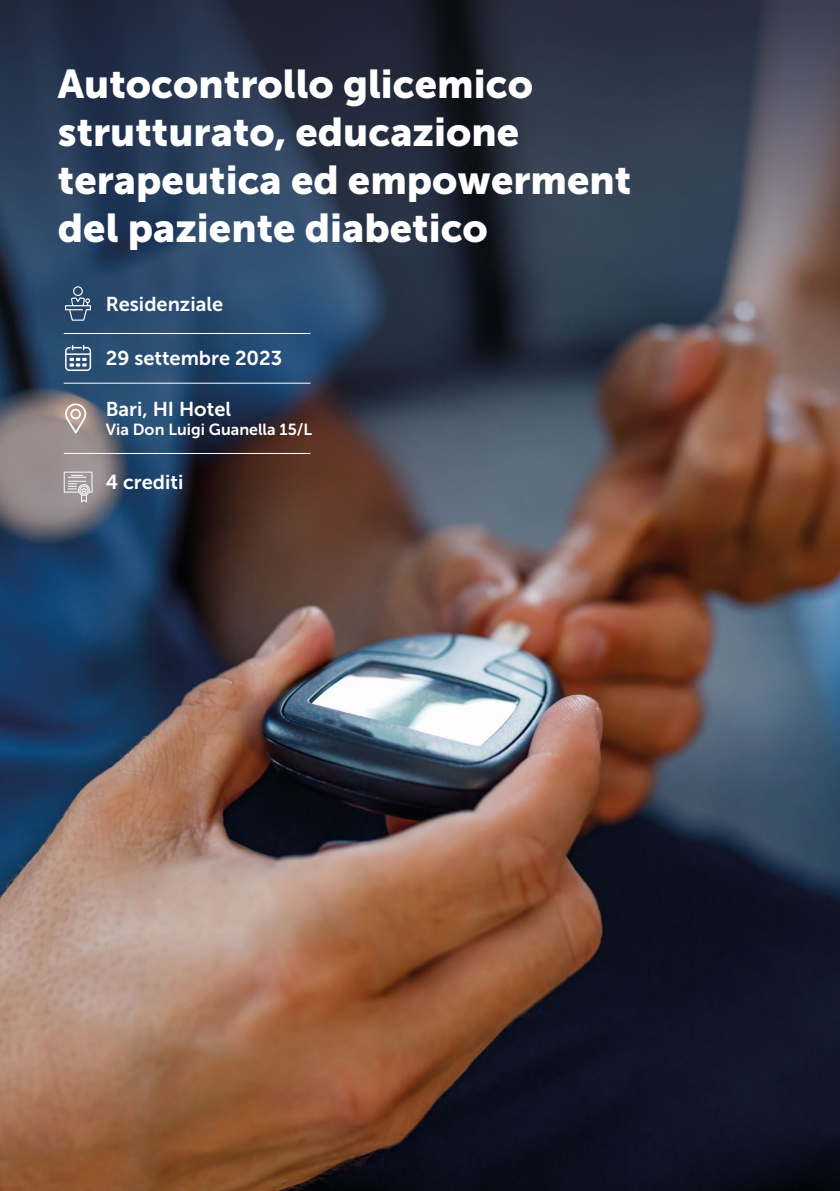
<style>
.page{position:relative;width:840px;height:1191px;background:#fff}
.page>*{position:absolute;margin:0;border:0;box-sizing:border-box;transform-origin:0 0}
.t1{font:40px/48px "Museo Sans 900";color:#fff}
.t2{font:20px "Museo Sans 700";color:#fff}
.t3{font:16px "Museo Sans 700";color:#fff}
</style>
<div class="page">
<img style="left:0;top:0;width:839px;height:1191px">
<svg style="left:65px;top:345px;width:26px;height:26px"></svg>
<svg style="left:65px;top:286px;width:26px;height:35px"></svg>
<svg style="left:64px;top:471px;width:28px;height:31px"></svg>
<hr style="left:64px;top:333px;width:246px;height:1px;background:#fff">
<hr style="left:64px;top:383px;width:246px;height:1px;background:#fff">
<hr style="left:64px;top:453px;width:246px;height:1px;background:#fff">
<svg style="left:65px;top:403px;width:21px;height:30px"></svg>
<p class="t1" style="left:58px;top:60px;width:574px">Autocontrollo glicemico strutturato, educazione terapeutica ed empowerment del paziente diabetico</p>
<p class="t2" style="left:106px;top:293px;width:119px">Residenziale</p>
<p class="t2" style="left:106px;top:346px;width:178px">29 settembre 2023</p>
<p class="t2" style="left:106px;top:398px;width:127px">Bari, HI Hotel</p>
<p class="t3" style="left:106px;top:421px;width:208px">Via Don Luigi Guanella 15/L</p>
<p class="t2" style="left:106px;top:471px;width:79px">4 crediti</p>
</div>
